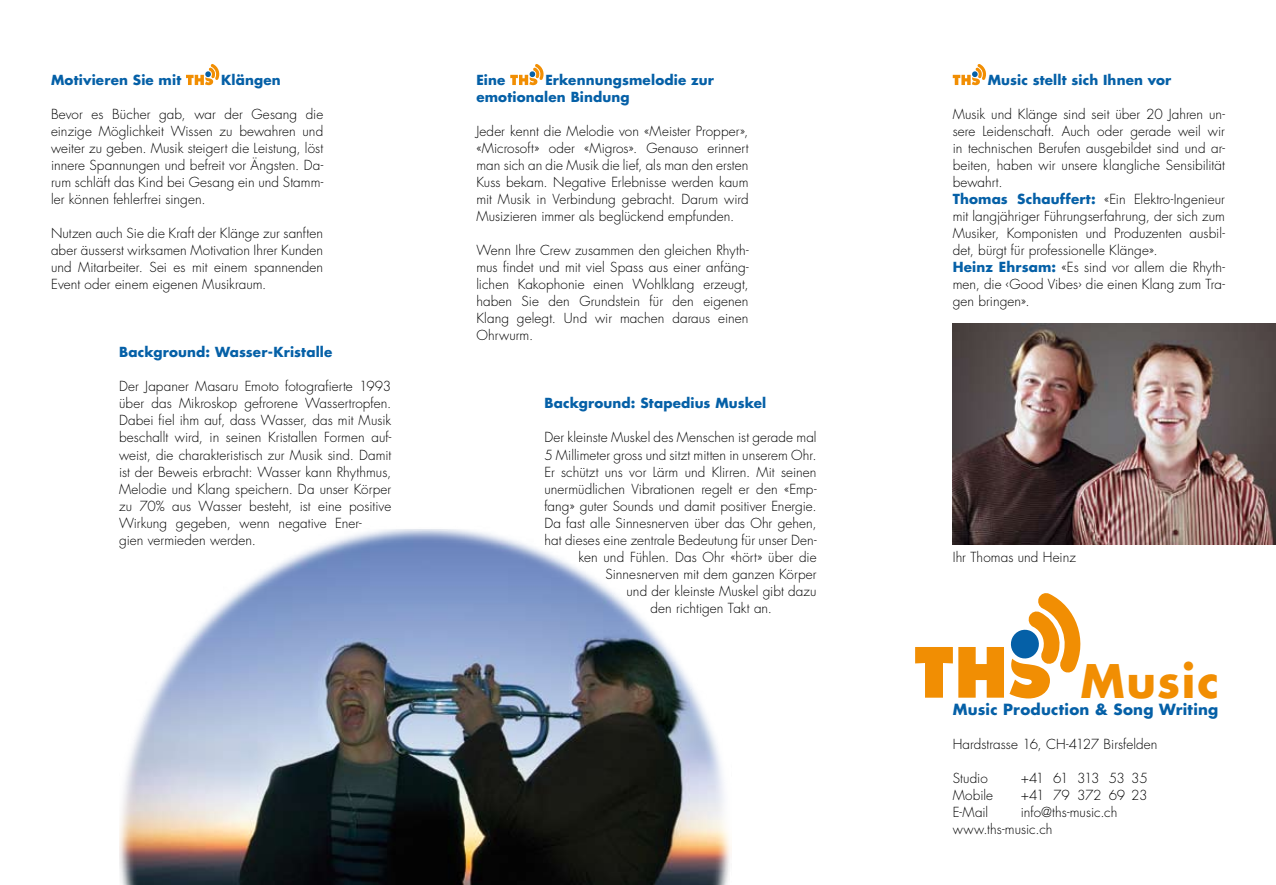
<style>
.page{position:relative;width:1276px;height:885px;background:#fff}
.page>*{position:absolute;margin:0;border:0;box-sizing:border-box;transform-origin:0 0}
.t1{font:700 45px "Futura Std";letter-spacing:.04em;color:#f18e03}
.t2{font:700 15px "Futura Std";letter-spacing:.02em;color:#0560a7}
.t3{font:300 13.5px/17px "Futura Std";letter-spacing:.005em;color:#000;text-align:justify}
.t4{font:700 13.5px/17px "Futura Std";letter-spacing:.01em;color:#0560a7}
.t5{font:300 13.5px "Futura Std";letter-spacing:-.105em;color:#000}
.t6{font:300 13.5px "Futura Std";letter-spacing:-.035em;color:#000}
.s1{font-weight:700;color:#0560a7}
</style>
<div class="page">
<img style="left:119px;top:529px;width:612px;height:355px">
<svg style="left:915px;top:593px;width:166px;height:105px"></svg>
<svg style="left:952px;top:64px;width:34px;height:21px"></svg>
<img style="left:952px;top:323px;width:324px;height:221px">
<svg style="left:186px;top:64px;width:34px;height:21px"></svg>
<svg style="left:510px;top:64px;width:34px;height:21px"></svg>
<p class="t4" style="left:51px;top:71px;width:132px">Motivieren Sie mit</p>
<p class="t4" style="left:221px;top:71px;width:61px">Klängen</p>
<p class="t3" style="left:51px;top:106px;width:274px">Bevor es Bücher gab, war der Gesang die einzige Möglichkeit Wissen zu bewahren und weiter zu geben. Musik steigert die Leistung, löst innere Spannungen und befreit vor Ängsten. Da&shy;rum schläft das Kind bei Gesang ein und Stamm&shy;ler können fehlerfrei singen.</p>
<p class="t3" style="left:51px;top:225px;width:274px">Nutzen auch Sie die Kraft der Klänge zur sanften aber äusserst wirksamen Motivation Ihrer Kunden und Mitarbeiter. Sei es mit einem spannenden Event oder einem eigenen Musikraum.</p>
<p class="t4" style="left:119px;top:343px;width:215px">Background: Wasser-Kristalle</p>
<p class="t3" style="left:119px;top:378px;width:274px;text-align:left">Der Japaner Masaru Emoto fotografierte 1993 über das Mikroskop gefrorene Wassertropfen.<br>Dabei fiel ihm auf, dass Wasser, das mit Musik beschallt wird, in seinen Kristallen Formen auf&shy;weist, die charakteristisch zur Musik sind. Damit ist der Beweis erbracht: Wasser kann Rhythmus, Melodie und Klang speichern. Da unser Körper zu 70% aus Wasser besteht, ist eine positive Wirkung gegeben, wenn negative Ener-<br>gien vermieden werden.</p>
<p class="t4" style="left:476px;top:71px;width:239px;text-indent:69px">Erkennungsmelodie zur emotionalen Bindung</p>
<p class="t3" style="left:476px;top:123px;width:274px">Jeder kennt die Melodie von «Meister Propper», «Microsoft» oder «Migros». Genauso erinnert man sich an die Musik die lief, als man den ersten Kuss bekam. Negative Erlebnisse werden kaum mit Musik in Verbindung gebracht. Darum wird Musizieren immer als beglückend empfunden.</p>
<p class="t3" style="left:476px;top:242px;width:274px">Wenn Ihre Crew zusammen den gleichen Rhyth&shy;mus findet und mit viel Spass aus einer anfäng&shy;lichen Kakophonie einen Wohlklang erzeugt, haben Sie den Grundstein für den eigenen Klang gelegt. Und wir machen daraus einen Ohrwurm.</p>
<p class="t4" style="left:476px;top:71px;width:31px">Eine</p>
<p class="t4" style="left:544px;top:394px;width:223px">Background: Stapedius Muskel</p>
<p class="t3" style="left:544px;top:429px;width:274px">Der kleinste Muskel des Menschen ist gerade mal</p>
<p class="t3" style="left:544px;top:446px;width:274px">5 Millimeter gross und sitzt mitten in unserem Ohr.</p>
<p class="t3" style="left:544px;top:463px;width:274px">Er schützt uns vor Lärm und Klirren. Mit seinen</p>
<p class="t3" style="left:544px;top:480px;width:274px">unermüdlichen Vibrationen regelt er den «Emp-</p>
<p class="t3" style="left:544px;top:497px;width:274px">fang» guter Sounds und damit positiver Energie.</p>
<p class="t3" style="left:544px;top:514px;width:274px">Da fast alle Sinnesnerven über das Ohr gehen,</p>
<p class="t3" style="left:544px;top:531px;width:274px">hat dieses eine zentrale Bedeutung für unser Den-</p>
<p class="t3" style="left:578px;top:548px;width:240px">ken und Fühlen. Das Ohr «hört» über die</p>
<p class="t3" style="left:605px;top:565px;width:213px">Sinnesnerven mit dem ganzen Körper</p>
<p class="t3" style="left:626px;top:582px;width:192px">und der kleinste Muskel gibt dazu</p>
<p class="t3" style="left:650px;top:599px;width:123px">den richtigen Takt an.</p>
<p class="t4" style="left:988px;top:71px;width:185px">Music stellt sich Ihnen vor</p>
<p class="t3" style="left:952px;top:106px;width:274px;text-align:left">Musik und Klänge sind seit über 20 Jahren un&shy;sere Leidenschaft. Auch oder gerade weil wir in technischen Berufen ausgebildet sind und ar&shy;beiten, haben wir unsere klangliche Sensibilität bewahrt.<br><span class="s1">Thomas Schauffert:</span> «Ein Elektro-Ingenieur mit langjähriger Führungserfahrung, der sich zum Musiker, Komponisten und Produzenten ausbil&shy;det, bürgt für professionelle Klänge».<br><span class="s1">Heinz Ehrsam:</span> «Es sind vor allem die Rhyth&shy;men, die ‹Good Vibes› die einen Klang zum Tra&shy;gen bringen».</p>
<p class="t3" style="left:952px;top:548px;width:125px">Ihr Thomas und Heinz</p>
<h1 class="t1" style="left:1080px;top:651px;width:140px">Music</h1>
<p class="t2" style="left:952px;top:699px;width:267px">Music Production &amp; Song Writing</p>
<p class="t3" style="left:952px;top:735px;width:206px">Hardstrasse 16, CH-4127 Birsfelden</p>
<p class="t3" style="left:952px;top:769px;width:36px">Studio</p>
<p class="t5" style="left:1020px;top:769px;width:128px">+41 61 313 53 35</p>
<p class="t3" style="left:952px;top:786px;width:42px">Mobile</p>
<p class="t6" style="left:1020px;top:786px;width:128px">+41 79 372 69 23</p>
<p class="t3" style="left:952px;top:803px;width:37px">E-Mail</p>
<p class="t3" style="left:952px;top:803px;width:166px;text-indent:68px">info@ths-music.ch www.ths-music.ch</p>
</div>
